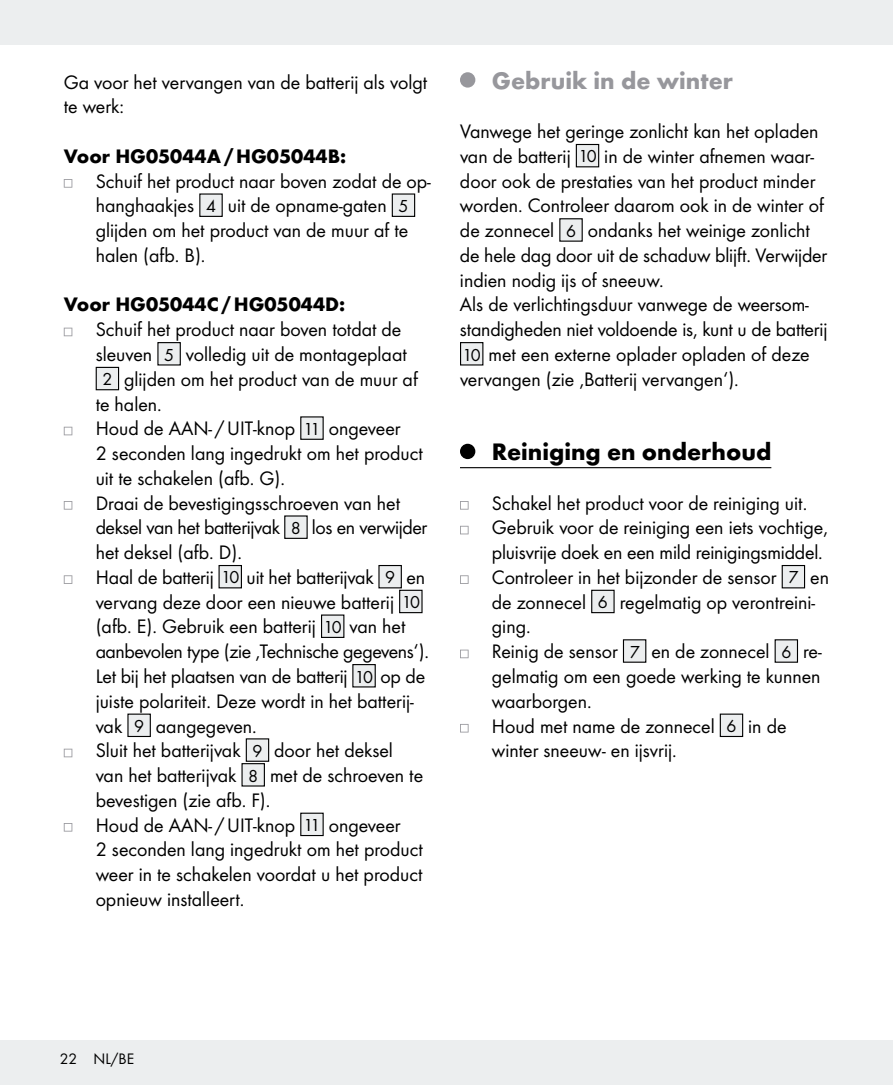
<style>
.page{position:relative;width:893px;height:1085px;background:#fff}
.page>*{position:absolute;margin:0;border:0;box-sizing:border-box;transform-origin:0 0}
.t1{font:700 24.75px "Futura";color:#000}
.t2{font:700 24.75px "Futura";color:#97979c}
.t3{font:20.25px/24.8px "Futura Boo";color:#000}
.t4{font:20.25px "Futura Boo";letter-spacing:-.02em;color:#000}
.t5{font:700 20.25px "Futura";color:#000}
.t6{font:15.75px "Futura Boo";color:#000}
.s1{font-size:18px}
</style>
<div class="page">
<div style="left:0;top:0;width:893px;height:45px;background:#eceeef"></div>
<div style="left:0;top:1040px;width:893px;height:44px;background:#eceeef"></div>
<svg style="left:64px;top:179px;width:8px;height:9px"></svg>
<div style="left:200px;top:194px;width:22px;height:22px;background:#eceeef"></div>
<div style="left:392px;top:194px;width:23px;height:22px;background:#eceeef"></div>
<div style="left:392px;top:193px;width:23px;height:24px;border:1px solid #000"></div>
<svg style="left:64px;top:327px;width:8px;height:9px"></svg>
<div style="left:158px;top:342px;width:22px;height:23px;background:#eceeef"></div>
<div style="left:157px;top:342px;width:24px;height:23px;border:1px solid #000"></div>
<div style="left:96px;top:367px;width:23px;height:22px;background:#eceeef"></div>
<div style="left:96px;top:367px;width:23px;height:23px;border:1px solid #000"></div>
<svg style="left:64px;top:426px;width:8px;height:9px"></svg>
<div style="left:301px;top:417px;width:22px;height:22px;background:#eceeef"></div>
<svg style="left:64px;top:501px;width:8px;height:8px"></svg>
<div style="left:285px;top:516px;width:22px;height:22px;background:#eceeef"></div>
<div style="left:284px;top:515px;width:24px;height:24px;border:1px solid #000"></div>
<svg style="left:64px;top:575px;width:8px;height:9px"></svg>
<div style="left:219px;top:565px;width:22px;height:22px;background:#eceeef"></div>
<div style="left:219px;top:565px;width:23px;height:23px;border:1px solid #000"></div>
<div style="left:379px;top:565px;width:22px;height:22px;background:#eceeef"></div>
<div style="left:378px;top:565px;width:24px;height:23px;border:1px solid #000"></div>
<div style="left:400px;top:590px;width:22px;height:22px;background:#eceeef"></div>
<div style="left:399px;top:589px;width:24px;height:24px;border:1px solid #000"></div>
<div style="left:322px;top:615px;width:22px;height:22px;background:#eceeef"></div>
<div style="left:321px;top:614px;width:23px;height:24px;border:1px solid #000"></div>
<div style="left:353px;top:664px;width:22px;height:22px;background:#eceeef"></div>
<div style="left:352px;top:664px;width:24px;height:23px;border:1px solid #000"></div>
<div style="left:128px;top:714px;width:22px;height:22px;background:#eceeef"></div>
<div style="left:127px;top:713px;width:24px;height:24px;border:1px solid #000"></div>
<svg style="left:64px;top:748px;width:8px;height:9px"></svg>
<div style="left:246px;top:738px;width:23px;height:23px;background:#eceeef"></div>
<div style="left:246px;top:738px;width:23px;height:23px;border:1px solid #000"></div>
<div style="left:242px;top:763px;width:22px;height:22px;background:#eceeef"></div>
<div style="left:241px;top:763px;width:24px;height:23px;border:1px solid #000"></div>
<svg style="left:64px;top:823px;width:8px;height:8px"></svg>
<div style="left:301px;top:813px;width:22px;height:22px;background:#eceeef"></div>
<div style="left:300px;top:812px;width:24px;height:24px;border:1px solid #000"></div>
<hr style="left:460px;top:467px;width:311px;height:1px;background:#000">
<div style="left:460px;top:72px;width:15px;height:16px;background:#97979c;border-radius:50%"></div>
<div style="left:576px;top:144px;width:23px;height:23px;background:#eceeef"></div>
<div style="left:576px;top:144px;width:23px;height:23px;border:1px solid #000"></div>
<div style="left:560px;top:219px;width:22px;height:22px;background:#eceeef"></div>
<div style="left:559px;top:218px;width:24px;height:24px;border:1px solid #000"></div>
<div style="left:461px;top:342px;width:22px;height:23px;background:#eceeef"></div>
<div style="left:460px;top:342px;width:23px;height:23px;border:1px solid #000"></div>
<div style="left:460px;top:443px;width:15px;height:16px;background:#000;border-radius:50%"></div>
<svg style="left:460px;top:501px;width:9px;height:8px"></svg>
<svg style="left:460px;top:525px;width:9px;height:9px"></svg>
<svg style="left:460px;top:575px;width:9px;height:9px"></svg>
<div style="left:782px;top:565px;width:22px;height:22px;background:#eceeef"></div>
<div style="left:782px;top:565px;width:23px;height:23px;border:1px solid #000"></div>
<div style="left:592px;top:590px;width:22px;height:22px;background:#eceeef"></div>
<div style="left:591px;top:589px;width:24px;height:24px;border:1px solid #000"></div>
<svg style="left:460px;top:649px;width:9px;height:9px"></svg>
<div style="left:623px;top:639px;width:23px;height:23px;background:#eceeef"></div>
<div style="left:623px;top:639px;width:23px;height:23px;border:1px solid #000"></div>
<div style="left:775px;top:639px;width:22px;height:23px;background:#eceeef"></div>
<svg style="left:460px;top:724px;width:9px;height:8px"></svg>
<div style="left:720px;top:714px;width:23px;height:22px;background:#eceeef"></div>
<div style="left:720px;top:713px;width:23px;height:24px;border:1px solid #000"></div>
<p class="t3" style="left:64px;top:69px;width:365px">Ga voor het vervangen van de batterij als volgt te werk:</p>
<p class="t5" style="left:64px;top:143px;width:284px">Voor HG05044A/HG05044B:</p>
<p class="t3" style="left:96px;top:168px;width:337px">Schuif het product naar boven zodat de op&shy;hanghaakjes <span class="s1">4</span> uit de opname-gaten <span class="s1">5 </span>glijden om het product van de muur af te halen (afb. B).</p>
<p class="t5" style="left:64px;top:292px;width:283px">Voor HG05044C/HG05044D:</p>
<p class="t3" style="left:96px;top:317px;width:307px">Schuif het product naar boven totdat de</p>
<p class="t3" style="left:96px;top:342px;width:313px">sleuven <span class="s1">5</span> volledig uit de montageplaat</p>
<p class="t3" style="left:102px;top:366px;width:317px"><span class="s1">2</span> glijden om het product van de muur af</p>
<p class="t3" style="left:96px;top:391px;width:68px">te halen.</p>
<p class="t3" style="left:96px;top:416px;width:306px">Houd de AAN- /UIT-knop <span class="s1">11</span> ongeveer</p>
<p class="t3" style="left:96px;top:441px;width:329px">2 seconden lang ingedrukt om het product</p>
<p class="t3" style="left:96px;top:465px;width:191px">uit te schakelen (afb. G).</p>
<p class="t3" style="left:96px;top:490px;width:306px">Draai de bevestigingsschroeven van het</p>
<p class="t4" style="left:96px;top:515px;width:333px">deksel van het batterijvak <span class="s1">8</span> los en verwijder</p>
<p class="t3" style="left:96px;top:540px;width:148px">het deksel (afb. D).</p>
<p class="t3" style="left:96px;top:564px;width:331px">Haal de batterij <span class="s1">10</span> uit het batterijvak <span class="s1">9</span> en</p>
<p class="t3" style="left:96px;top:589px;width:326px">vervang deze door een nieuwe batterij <span class="s1">10</span></p>
<p class="t3" style="left:96px;top:614px;width:311px">(afb. E). Gebruik een batterij <span class="s1">10</span> van het</p>
<p class="t4" style="left:96px;top:639px;width:335px">aanbevolen type (zie ‚Technische gegevens‘).</p>
<p class="t3" style="left:96px;top:663px;width:331px">Let bij het plaatsen van de batterij <span class="s1">10</span> op de</p>
<p class="t3" style="left:96px;top:688px;width:320px">juiste polariteit. Deze wordt in het batterij-</p>
<p class="t3" style="left:96px;top:713px;width:163px">vak <span class="s1">9</span> aangegeven.</p>
<p class="t3" style="left:96px;top:738px;width:299px">Sluit het batterijvak <span class="s1">9</span> door het deksel</p>
<p class="t3" style="left:96px;top:762px;width:329px">van het batterijvak <span class="s1">8</span> met de schroeven te</p>
<p class="t3" style="left:96px;top:787px;width:176px">bevestigen (zie afb. F).</p>
<p class="t3" style="left:96px;top:812px;width:306px">Houd de AAN- /UIT-knop <span class="s1">11</span> ongeveer</p>
<p class="t3" style="left:96px;top:837px;width:329px">2 seconden lang ingedrukt om het product</p>
<p class="t3" style="left:96px;top:861px;width:328px">weer in te schakelen voordat u het product</p>
<p class="t3" style="left:96px;top:886px;width:150px">opnieuw installeert.</p>
<p class="t2" style="left:492px;top:65px;width:243px">Gebruik in de winter</p>
<p class="t3" style="left:460px;top:119px;width:369px">Vanwege het geringe zonlicht kan het opladen van de batterij <span class="s1">10</span> in de winter afnemen waar&shy;door ook de prestaties van het product minder worden. Controleer daarom ook in de winter of de zonnecel <span class="s1">6</span> ondanks het weinige zonlicht de hele dag door uit de schaduw blijft. Verwijder indien nodig ijs of sneeuw.<br>Als de verlichtingsduur vanwege de weersom&shy;standigheden niet voldoende is, kunt u de batterij <span class="s1">10</span> met een externe oplader opladen of deze vervangen (zie ‚Batterij vervangen‘).</p>
<p class="t1" style="left:492px;top:436px;width:281px">Reiniging en onderhoud</p>
<p class="t3" style="left:492px;top:490px;width:339px">Schakel het product voor de reiniging uit.<br>Gebruik voor de reiniging een iets vochtige, pluisvrije doek en een mild reinigingsmiddel.<br>Controleer in het bijzonder de sensor <span class="s1">7</span> en de zonnecel <span class="s1">6</span> regelmatig op verontreini&shy;ging.<br>Reinig de sensor <span class="s1">7</span> en de zonnecel <span class="s1">6</span> re&shy;gelmatig om een goede werking te kunnen waarborgen.<br>Houd met name de zonnecel <span class="s1">6</span> in de winter sneeuw- en ijsvrij.</p>
<p class="t6" style="left:60px;top:1048px;width:76px">22 NL/BE</p>
</div>
